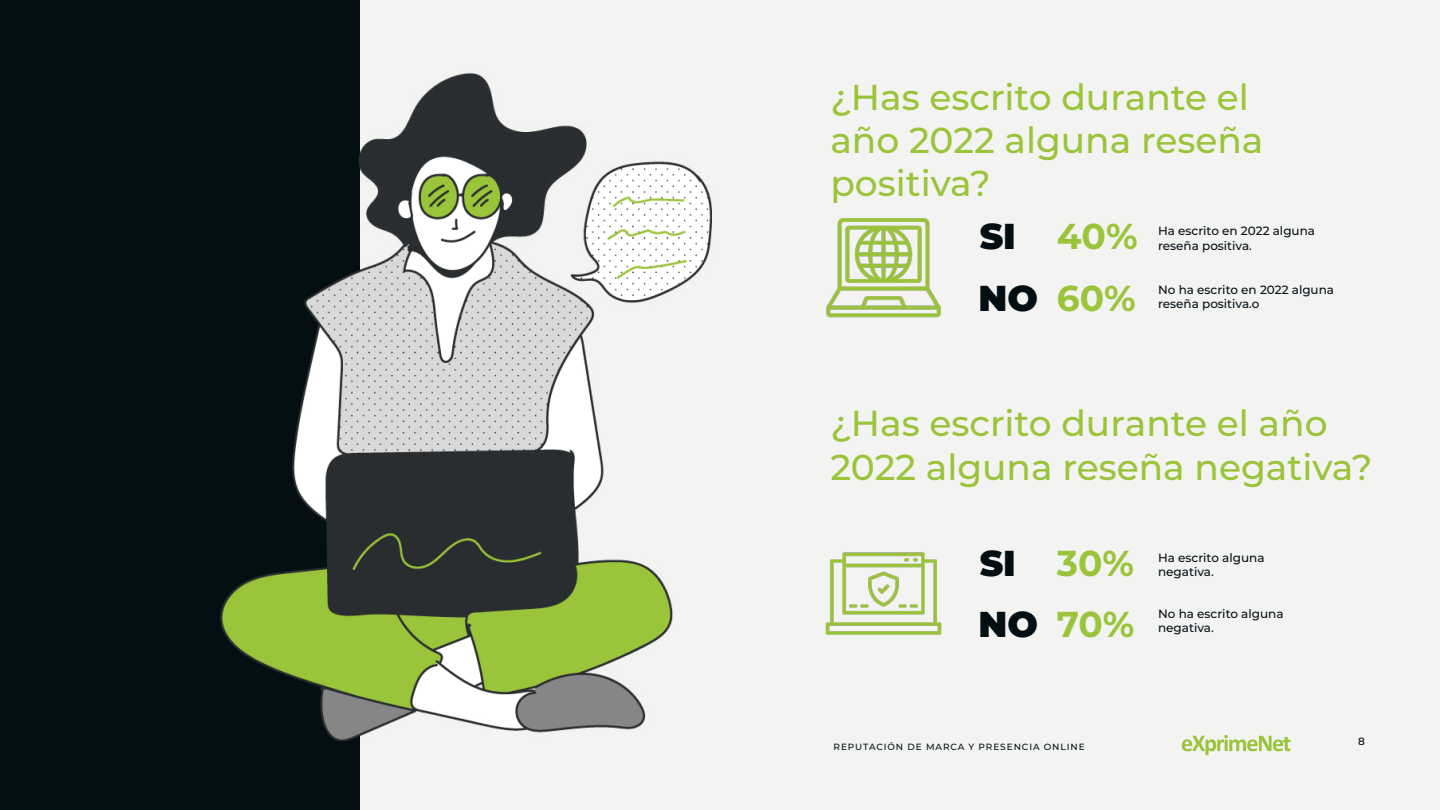
<style>
.page{position:relative;width:1440px;height:810px;background:#f3f3f2}
.page>*{position:absolute;margin:0;border:0;box-sizing:border-box;transform-origin:0 0}
.t1{font:500 36px/43.2px "Montserrat";color:#9ac43a}
.t2{font:700 36px "Montserrat";color:#9ac43a}
.t3{font:900 36px "Montserrat";color:#040f14}
.t4{font:500 12px/14.4px "Montserrat";color:#040f14}
.t5{font:500 10.5px "Montserrat";color:#000}
.t6{font:500 9px "Montserrat";letter-spacing:.1em;color:#040f14}
</style>
<div class="page">
<svg style="left:1182px;top:735px;width:109px;height:20px"></svg>
<div style="left:0;top:0;width:360px;height:810px;background:#040f14"></div>
<img style="left:220px;top:73px;width:492px;height:668px">
<img style="left:826px;top:218px;width:115px;height:100px">
<img style="left:825px;top:552px;width:117px;height:83px">
<h1 class="t1" style="left:830px;top:74px;width:435px">¿Has escrito durante el año 2022 alguna reseña positiva?</h1>
<h1 class="t3" style="left:980px;top:210px;width:38px">SI</h1>
<h1 class="t3" style="left:978px;top:271px;width:61px">NO</h1>
<h1 class="t2" style="left:1057px;top:211px;width:82px">40%</h1>
<h1 class="t2" style="left:1057px;top:272px;width:80px">60%</h1>
<p class="t4" style="left:1158px;top:223px;width:158px">Ha escrito en 2022 alguna reseña positiva.</p>
<p class="t4" style="left:1158px;top:282px;width:178px">No ha escrito en 2022 alguna reseña positiva.o</p>
<h1 class="t1" style="left:830px;top:401px;width:544px">¿Has escrito durante el año<br>2022 alguna reseña negativa?</h1>
<h1 class="t3" style="left:980px;top:536px;width:38px">SI</h1>
<h1 class="t2" style="left:1057px;top:537px;width:79px">30%</h1>
<p class="t4" style="left:1158px;top:550px;width:108px">Ha escrito alguna negativa.</p>
<h1 class="t3" style="left:978px;top:598px;width:61px">NO</h1>
<h1 class="t2" style="left:1057px;top:599px;width:79px">70%</h1>
<p class="t4" style="left:1158px;top:606px;width:127px">No ha escrito alguna negativa.</p>
<p class="t6" style="left:834px;top:740px;width:253px">REPUTACIÓN DE MARCA Y PRESENCIA ONLINE</p>
<p class="t5" style="left:1358px;top:734px;width:8px">8</p>
</div>
